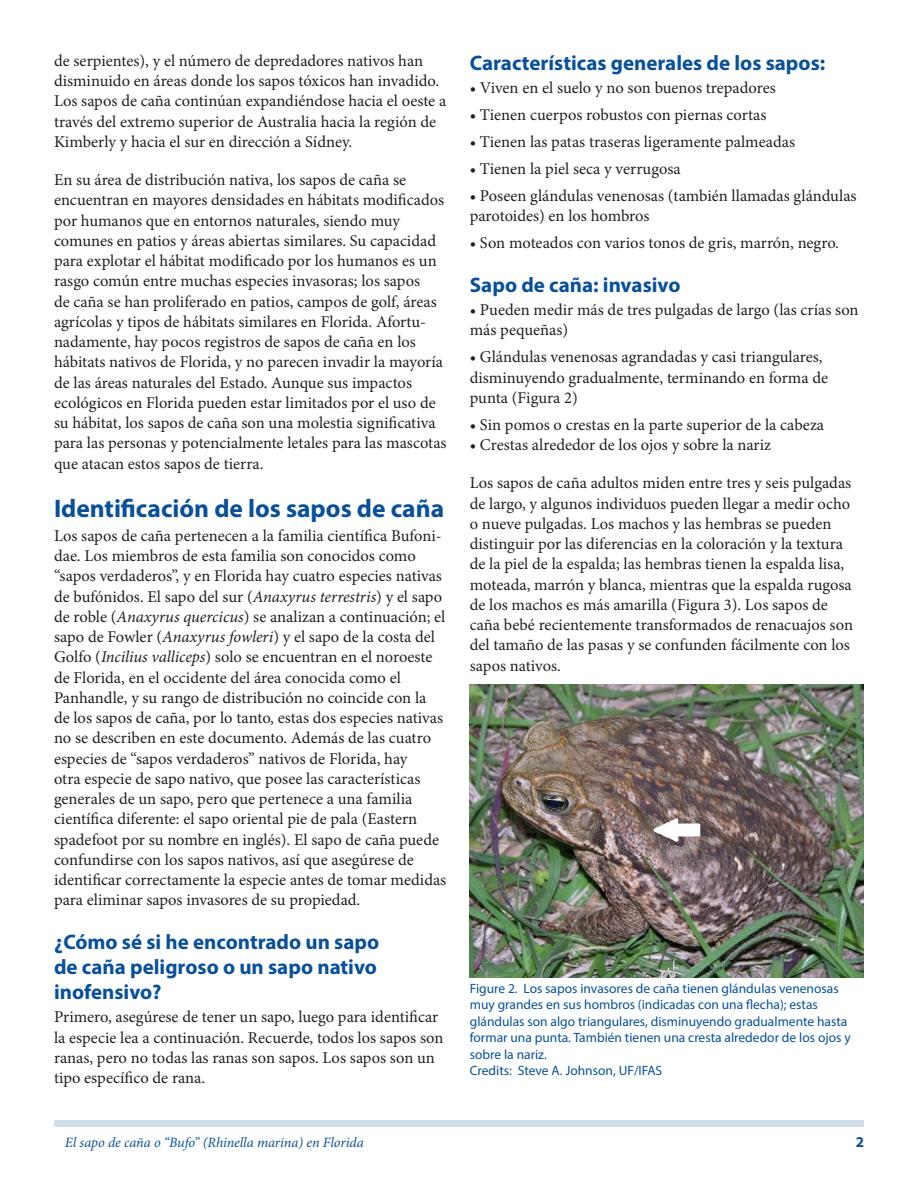
<style>
.page{position:relative;width:918px;height:1188px;background:#fff}
.page>*{position:absolute;margin:0;border:0;box-sizing:border-box;transform-origin:0 0}
.SectionHeading0{font:700 25.5px "Myriad Pro";color:#09509a}
.SectionHeading1{font:700 21px/25.2px "Myriad Pro";color:#09509a;text-align:justify}
.Paragraph{font:16.5px/20.2px "Minion Pro";color:#231f20}
.t1{font:700 15px "Myriad Pro";color:#09509a}
.RunningTitleItalics{font:italic 14.25px "Minion Pro";letter-spacing:-.005em;color:#09509a}
.FigureCaption{font:13.5px/16.5px "Myriad Pro";color:#09509a}
.s1{font-style:italic}
</style>
<div class="page">
<div style="left:54px;top:1120px;width:810px;height:7px;background:#d0dfeb"></div>
<img style="left:470px;top:685px;width:394px;height:292px">
<p class="Paragraph" style="left:54px;top:51px;width:394px">de serpientes), y el número de depredadores nativos han disminuido en áreas donde los sapos tóxicos han invadido.<br>Los sapos de caña continúan expandiéndose hacia el oeste a través del extremo superior de Australia hacia la región de Kimberly y hacia el sur en dirección a Sídney.</p>
<p class="Paragraph" style="left:54px;top:170px;width:394px">En su área de distribución nativa, los sapos de caña se encuentran en mayores densidades en hábitats modificados por humanos que en entornos naturales, siendo muy comunes en patios y áreas abiertas similares. Su capacidad para explotar el hábitat modificado por los humanos es un rasgo común entre muchas especies invasoras; los sapos<br>de caña se han proliferado en patios, campos de golf, áreas agrícolas y tipos de hábitats similares en Florida. Afortu&shy;nadamente, hay pocos registros de sapos de caña en los hábitats nativos de Florida, y no parecen invadir la mayoría de las áreas naturales del Estado. Aunque sus impactos ecológicos en Florida pueden estar limitados por el uso de su hábitat, los sapos de caña son una molestia significativa para las personas y potencialmente letales para las mascotas que atacan estos sapos de tierra.</p>
<p class="SectionHeading0" style="left:54px;top:492px;width:392px">Identificación de los sapos de caña</p>
<p class="Paragraph" style="left:54px;top:526px;width:394px">Los sapos de caña pertenecen a la familia científica Bufoni&shy;dae. Los miembros de esta familia son conocidos como “sapos verdaderos”, y en Florida hay cuatro especies nativas de bufónidos. El sapo del sur (<span class="s1">Anaxyrus terrestris</span>) y el sapo de roble (<span class="s1">Anaxyrus quercicus</span>) se analizan a continuación; el sapo de Fowler (<span class="s1">Anaxyrus fowleri</span>) y el sapo de la costa del Golfo (<span class="s1">Incilius valliceps</span>) solo se encuentran en el noroeste de Florida, en el occidente del área conocida como el Panhandle, y su rango de distribución no coincide con la de los sapos de caña, por lo tanto, estas dos especies nativas no se describen en este documento. Además de las cuatro especies de “sapos verdaderos” nativos de Florida, hay<br>otra especie de sapo nativo, que posee las características generales de un sapo, pero que pertenece a una familia científica diferente: el sapo oriental pie de pala (Eastern spadefoot por su nombre en inglés). El sapo de caña puede confundirse con los sapos nativos, así que asegúrese de identificar correctamente la especie antes de tomar medidas para eliminar sapos invasores de su propiedad.</p>
<p class="SectionHeading1" style="left:54px;top:928px;width:327px">¿Cómo sé si he encontrado un sapo de caña peligroso o un sapo nativo inofensivo?</p>
<p class="Paragraph" style="left:54px;top:1007px;width:391px">Primero, asegúrese de tener un sapo, luego para identificar la especie lea a continuación. Recuerde, todos los sapos son ranas, pero no todas las ranas son sapos. Los sapos son un tipo específico de rana.</p>
<p class="SectionHeading1" style="left:470px;top:49px;width:357px">Características generales de los sapos:</p>
<p class="Paragraph" style="left:470px;top:78px;width:307px">• Viven en el suelo y no son buenos trepadores</p>
<p class="Paragraph" style="left:470px;top:105px;width:298px">• Tienen cuerpos robustos con piernas cortas</p>
<p class="Paragraph" style="left:470px;top:132px;width:327px">• Tienen las patas traseras ligeramente palmeadas</p>
<p class="Paragraph" style="left:470px;top:159px;width:213px">• Tienen la piel seca y verrugosa</p>
<p class="Paragraph" style="left:470px;top:186px;width:388px">• Poseen glándulas venenosas (también llamadas glándulas parotoides) en los hombros</p>
<p class="Paragraph" style="left:470px;top:233px;width:371px">• Son moteados con varios tonos de gris, marrón, negro.</p>
<p class="SectionHeading1" style="left:470px;top:271px;width:212px">Sapo de caña: invasivo</p>
<p class="Paragraph" style="left:470px;top:300px;width:390px">• Pueden medir más de tres pulgadas de largo (las crías son más pequeñas)</p>
<p class="Paragraph" style="left:470px;top:347px;width:360px">• Glándulas venenosas agrandadas y casi triangulares, disminuyendo gradualmente, terminando en forma de punta (Figura 2)</p>
<p class="Paragraph" style="left:470px;top:415px;width:356px">• Sin pomos o crestas en la parte superior de la cabeza</p>
<p class="Paragraph" style="left:470px;top:435px;width:303px">• Crestas alrededor de los ojos y sobre la nariz</p>
<p class="Paragraph" style="left:470px;top:473px;width:385px">Los sapos de caña adultos miden entre tres y seis pulgadas de largo, y algunos individuos pueden llegar a medir ocho o nueve pulgadas. Los machos y las hembras se pueden distinguir por las diferencias en la coloración y la textura de la piel de la espalda; las hembras tienen la espalda lisa, moteada, marrón y blanca, mientras que la espalda rugosa de los machos es más amarilla (Figura 3). Los sapos de caña bebé recientemente transformados de renacuajos son del tamaño de las pasas y se confunden fácilmente con los sapos nativos.</p>
<p class="FigureCaption" style="left:470px;top:980px;width:382px">Figure 2. Los sapos invasores de caña tienen glándulas venenosas muy grandes en sus hombros (indicadas con una flecha); estas glándulas son algo triangulares, disminuyendo gradualmente hasta formar una punta. También tienen una cresta alrededor de los ojos y sobre la nariz.</p>
<p class="FigureCaption" style="left:470px;top:1062px;width:194px">Credits: Steve A. Johnson, UF/IFAS</p>
<p class="RunningTitleItalics" style="left:65px;top:1133px;width:300px">El sapo de caña o “Bufo” (Rhinella marina) en Florida</p>
<p class="t1" style="left:856px;top:1133px;width:10px">2</p>
</div>
